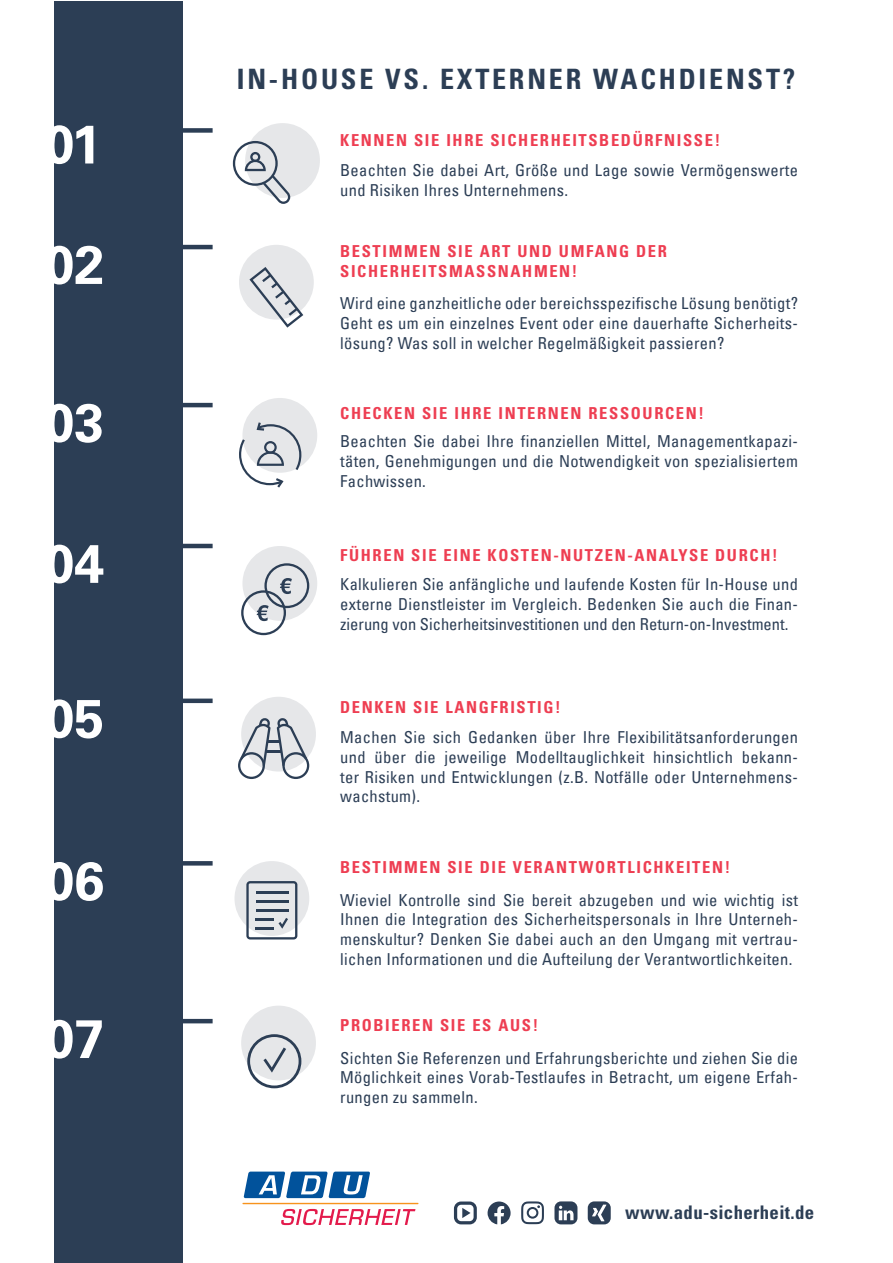
<style>
.page{position:relative;width:893px;height:1263px;background:#fff}
.page>*{position:absolute;margin:0;border:0;box-sizing:border-box;transform-origin:0 0}
.t1{font:700 54px "Univers LT Pro 65";color:#fff}
.t2{font:700 condensed 28.05px "Univers LT Pro";letter-spacing:.1em;color:#2c3e55}
.t3{font:700 condensed 18.75px "Univers LT Pro";letter-spacing:.02em;color:#2c3e55}
.t4{font:condensed 16.5px/19.8px "Univers LT";letter-spacing:.02em;color:#2c3e55;text-align:justify}
.t5{font:700 condensed 16.5px/19.8px "Univers LT Pro";letter-spacing:.1em;color:#ee3e52}
</style>
<div class="page">
<div style="left:241px;top:1006px;width:75px;height:74px;background:#e6e7e9;border-radius:50%"></div>
<div style="left:241px;top:697px;width:75px;height:74px;background:#e6e7e9;border-radius:50%"></div>
<div style="left:242px;top:546px;width:75px;height:75px;background:#e6e7e9;border-radius:50%"></div>
<div style="left:170px;top:128px;width:43px;height:5px;background:#2c3e55"></div>
<hr style="left:170px;top:245px;width:43px;height:4px;background:#2c3e55">
<hr style="left:170px;top:403px;width:43px;height:4px;background:#2c3e55">
<hr style="left:170px;top:544px;width:43px;height:4px;background:#2c3e55">
<div style="left:170px;top:698px;width:43px;height:5px;background:#2c3e55"></div>
<svg style="left:183px;top:861px;width:30px;height:4px"></svg>
<hr style="left:170px;top:1019px;width:43px;height:4px;background:#2c3e55">
<div style="left:54px;top:1px;width:129px;height:1261px;background:#2c3e55"></div>
<svg style="left:238px;top:718px;width:71px;height:61px"></svg>
<svg style="left:247px;top:1034px;width:54px;height:54px"></svg>
<svg style="left:241px;top:563px;width:68px;height:72px"></svg>
<div style="left:245px;top:123px;width:75px;height:75px;background:#e6e7e9;border-radius:50%"></div>
<svg style="left:233px;top:141px;width:57px;height:63px"></svg>
<div style="left:239px;top:245px;width:75px;height:75px;background:#e6e7e9;border-radius:50%"></div>
<svg style="left:249px;top:267px;width:54px;height:61px"></svg>
<div style="left:242px;top:398px;width:75px;height:75px;background:#e6e7e9;border-radius:50%"></div>
<svg style="left:239px;top:422px;width:62px;height:66px"></svg>
<div style="left:234px;top:861px;width:75px;height:75px;background:#e6e7e9;border-radius:50%"></div>
<svg style="left:246px;top:881px;width:51px;height:58px"></svg>
<hr style="left:242px;top:1203px;width:176px;height:1px;background:#f7931d">
<svg style="left:244px;top:1171px;width:126px;height:27px"></svg>
<svg style="left:281px;top:1209px;width:134px;height:16px"></svg>
<svg style="left:488px;top:1201px;width:23px;height:23px"></svg>
<svg style="left:521px;top:1201px;width:23px;height:23px"></svg>
<div style="left:454px;top:1201px;width:23px;height:23px;border:3px solid #2c3e55;border-radius:6px"></div>
<svg style="left:462px;top:1208px;width:8px;height:10px"></svg>
<svg style="left:554px;top:1201px;width:23px;height:23px"></svg>
<svg style="left:588px;top:1201px;width:23px;height:23px"></svg>
<h2 class="t2" style="left:237px;top:62px;width:560px">IN-HOUSE VS. EXTERNER WACHDIENST?</h2>
<h1 class="t1" style="left:44px;top:112px;width:59px">01</h1>
<p class="t5" style="left:340px;top:130px;width:381px">KENNEN SIE IHRE SICHERHEITSBEDÜRFNISSE!</p>
<p class="t4" style="left:340px;top:160px;width:459px">Beachten Sie dabei Art, Größe und Lage sowie Vermögenswerte und Risiken Ihres Unternehmens.</p>
<h1 class="t1" style="left:44px;top:233px;width:62px">02</h1>
<p class="t5" style="left:340px;top:241px;width:328px">BESTIMMEN SIE ART UND UMFANG DER<br>SICHERHEITSMASSNAHMEN!</p>
<p class="t4" style="left:340px;top:293px;width:459px">Wird eine ganzheitliche oder bereichsspezifische Lösung benötigt?<br>Geht es um ein einzelnes Event oder eine dauerhafte Sicherheits&shy;lösung? Was soll in welcher Regelmäßigkeit passieren?</p>
<h1 class="t1" style="left:44px;top:391px;width:62px">03</h1>
<p class="t5" style="left:340px;top:403px;width:365px">CHECKEN SIE IHRE INTERNEN RESSOURCEN!</p>
<p class="t4" style="left:340px;top:431px;width:459px">Beachten Sie dabei Ihre finanziellen Mittel, Managementkapazi&shy;täten, Genehmigungen und die Notwendigkeit von spezialisiertem Fachwissen.</p>
<h1 class="t1" style="left:44px;top:532px;width:62px">04</h1>
<p class="t5" style="left:340px;top:545px;width:439px">FÜHREN SIE EINE KOSTEN-NUTZEN-ANALYSE DURCH!</p>
<p class="t4" style="left:340px;top:574px;width:459px">Kalkulieren Sie anfängliche und laufende Kosten für In-House und externe Dienstleister im Vergleich. Bedenken Sie auch die Finan&shy;zierung von Sicherheitsinvestitionen und den Return-on-Investment.</p>
<h1 class="t1" style="left:44px;top:686px;width:62px">05</h1>
<p class="t5" style="left:340px;top:697px;width:222px">DENKEN SIE LANGFRISTIG!</p>
<p class="t4" style="left:340px;top:727px;width:459px">Machen Sie sich Gedanken über Ihre Flexibilitätsanforderungen und über die jeweilige Modelltauglichkeit hinsichtlich bekann&shy;ter Risiken und Entwicklungen (z.B. Notfälle oder Unternehmens&shy;wachstum).</p>
<h1 class="t1" style="left:44px;top:849px;width:62px">06</h1>
<p class="t5" style="left:340px;top:857px;width:391px">BESTIMMEN SIE DIE VERANTWORTLICHKEITEN!</p>
<p class="t4" style="left:340px;top:889px;width:459px">Wieviel Kontrolle sind Sie bereit abzugeben und wie wichtig ist Ihnen die Integration des Sicherheitspersonals in Ihre Unterneh&shy;menskultur? Denken Sie dabei auch an den Umgang mit vertrau&shy;lichen Informationen und die Aufteilung der Verantwortlichkeiten.</p>
<h1 class="t1" style="left:44px;top:1007px;width:62px">07</h1>
<p class="t5" style="left:340px;top:1015px;width:200px">PROBIEREN SIE ES AUS!</p>
<p class="t4" style="left:340px;top:1047px;width:459px">Sichten Sie Referenzen und Erfahrungsberichte und ziehen Sie die Möglichkeit eines Vorab-Testlaufes in Betracht, um eigene Erfah&shy;rungen zu sammeln.</p>
<p class="t3" style="left:625px;top:1201px;width:191px">www.adu-sicherheit.de</p>
</div>
